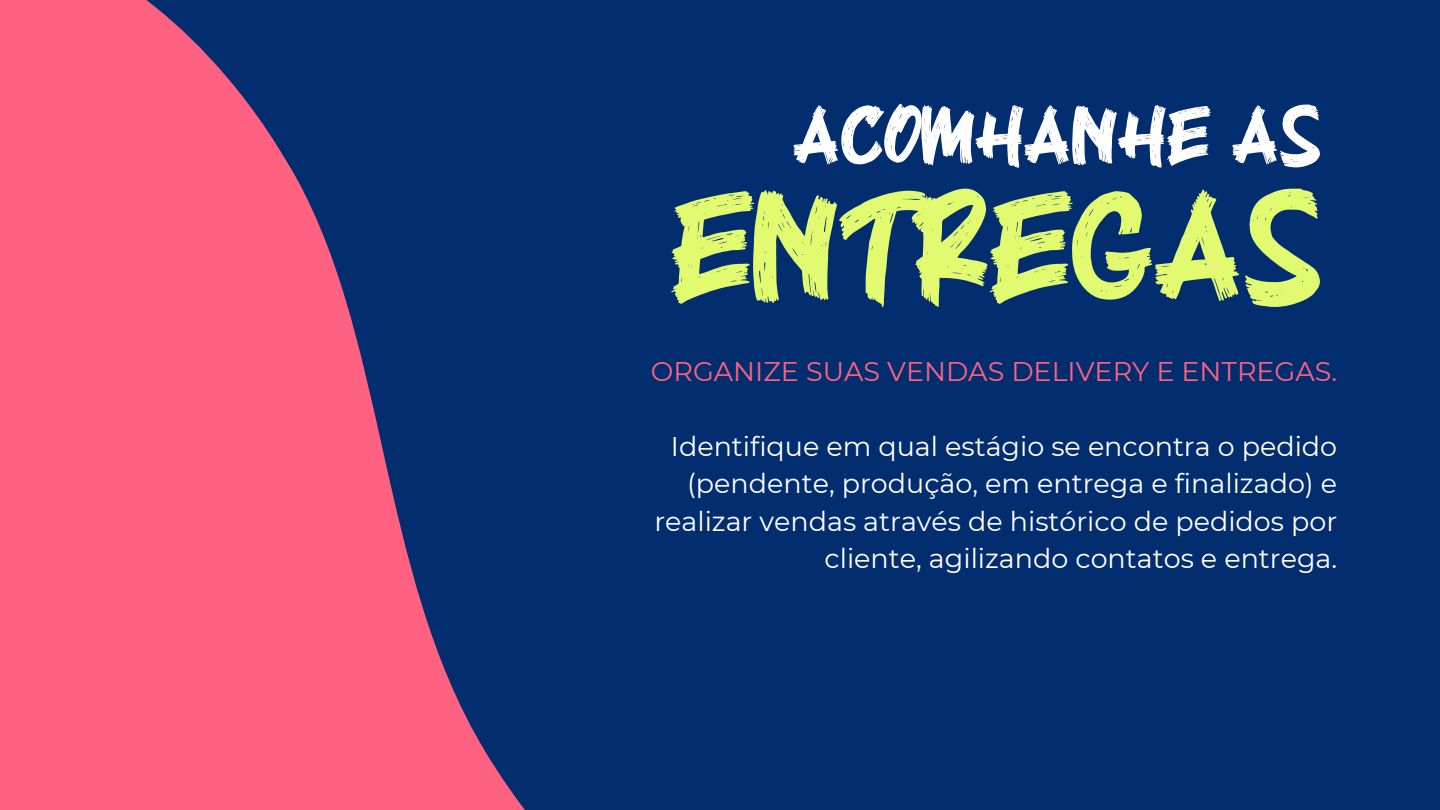
<style>
.page{position:relative;width:1440px;height:810px;background:#022e70}
.page>*{position:absolute;margin:0;border:0;box-sizing:border-box;transform-origin:0 0}
.t1{font:116.1px "Black Rocker";letter-spacing:.02em;color:#e1fa70}
.t2{font:61.7px "Black Rocker";letter-spacing:.02em;color:#fff}
.t3{font:27px/37.5px "Montserrat";color:#fff;text-align:right}
.t4{font:27px "Montserrat";color:#ff6281}
</style>
<div class="page">
<svg style="left:0;top:0;width:525px;height:810px;fill:#ff6281"></svg>
<h1 class="t2" style="left:794px;top:89px;width:528px">ACOMHANHE AS</h1>
<h3 class="t1" style="left:671px;top:159px;width:650px">ENTREGAS</h3>
<p class="t4" style="left:651px;top:355px;width:688px">ORGANIZE SUAS VENDAS DELIVERY E ENTREGAS.</p>
<h2 class="t3" style="left:654px;top:427px;width:684px">Identifique em qual estágio se encontra o pedido (pendente, produção, em entrega e finalizado) e realizar vendas através de histórico de pedidos por cliente, agilizando contatos e entrega.</h2>
</div>
